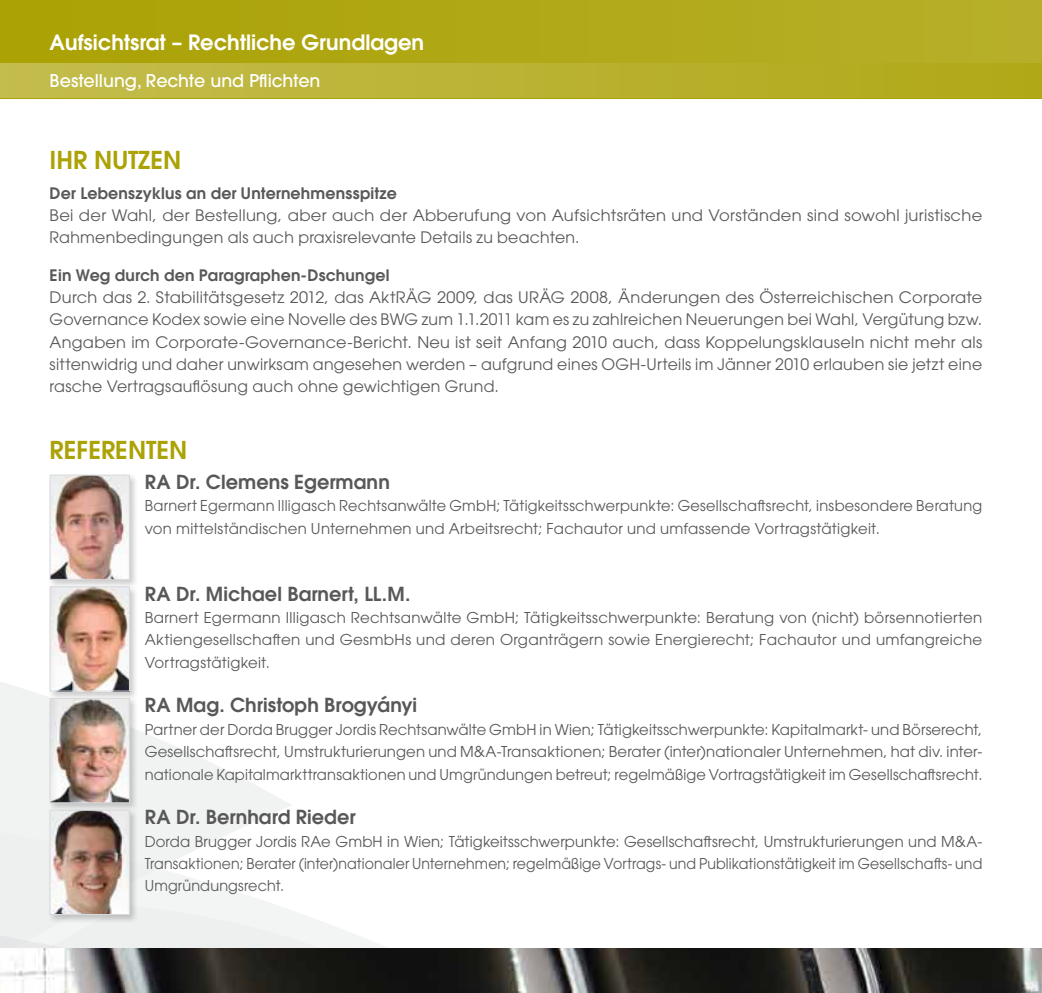
<style>
.page{position:relative;width:1042px;height:993px;background:#fff}
.page>*{position:absolute;margin:0;border:0;box-sizing:border-box;transform-origin:0 0}
.t1{font:600 24.5px "ITC Avant Garde Std";color:#aba205}
.t2{font:600 21px "ITC Avant Garde Std";color:#fff}
.t3{font:600 19.25px "ITC Avant Garde Std";letter-spacing:.005em;color:#58585a}
.t4{font:500 17.5px "ITC Avant Garde Std";color:#fff}
.t5{font:15.75px/22.4px "ITC Avant Garde Std";letter-spacing:.015em;color:#58585a;text-align:justify}
.t6{font:15.75px/22.4px "ITC Avant Garde Std";letter-spacing:.015em;color:#58585a;scale:1.04 1}
.t7{font:600 15.75px "ITC Avant Garde Std";letter-spacing:.01em;color:#58585a}
.t8{font:14.88px/22.4px "ITC Avant Garde Std";letter-spacing:.015em;color:#58585a;text-align:justify}
</style>
<div class="page">
<div style="left:0;top:0;width:1042px;height:63px;background:linear-gradient(to right,#aaa204,#b7af2a)"></div>
<div style="left:0;top:63px;width:1042px;height:35px;background:linear-gradient(to right,#c3bd4e,#b1a817)"></div>
<svg style="left:0;top:682px;width:291px;height:146px;fill:#f1f2f2"></svg>
<svg style="left:0;top:828px;width:271px;height:76px;fill:#f3f4f4"></svg>
<svg style="left:0;top:904px;width:384px;height:43px"></svg>
<hr style="left:1041px;top:0;width:1px;height:63px;background:#fff">
<hr style="left:1041px;top:63px;width:1px;height:35px;background:#fff">
<img style="left:0;top:947px;width:1042px;height:45px">
<div style="left:48px;top:472px;width:91px;height:116px;background:#000;opacity:.2"></div>
<img style="left:52px;top:476px;width:76px;height:101px">
<div style="left:50px;top:474px;width:80px;height:105px;border:1px solid #d9dadb"></div>
<div style="left:48px;top:584px;width:91px;height:116px;background:#000;opacity:.2"></div>
<img style="left:52px;top:588px;width:76px;height:101px">
<div style="left:50px;top:586px;width:80px;height:105px;border:1px solid #d9dadb"></div>
<div style="left:48px;top:695px;width:91px;height:116px;background:#000;opacity:.2"></div>
<img style="left:52px;top:699px;width:76px;height:102px">
<div style="left:50px;top:697px;width:80px;height:106px;border:1px solid #d9dadb"></div>
<div style="left:48px;top:807px;width:91px;height:116px;background:#000;opacity:.2"></div>
<img style="left:52px;top:811px;width:76px;height:101px">
<div style="left:50px;top:809px;width:80px;height:105px;border:1px solid #d9dadb"></div>
<h2 class="t2" style="left:50px;top:29px;width:376px">Aufsichtsrat – Rechtliche Grundlagen</h2>
<p class="t4" style="left:50px;top:69px;width:272px">Bestellung, Rechte und Pflichten</p>
<h1 class="t1" style="left:50px;top:144px;width:130px">Ihr Nutzen</h1>
<p class="t7" style="left:50px;top:182px;width:349px">Der Lebenszyklus an der Unternehmensspitze</p>
<p class="t6" style="left:50px;top:204px;width:898px">Bei der Wahl, der Bestellung, aber auch der Abberufung von Aufsichtsräten und Vorständen sind sowohl juristische<br>Rahmenbedingungen als auch praxisrelevante Details zu beachten.</p>
<p class="t7" style="left:50px;top:264px;width:341px">Ein Weg durch den Paragraphen-Dschungel</p>
<p class="t5" style="left:50px;top:285px;width:934px">Durch das 2. Stabilitätsgesetz 2012, das AktRÄG 2009, das URÄG 2008, Änderungen des Österreichischen Corporate Governance Kodex sowie eine Novelle des BWG zum 1.1.2011 kam es zu zahlreichen Neuerungen bei Wahl, Vergütung bzw.<br>Angaben im Corporate-Governance-Bericht. Neu ist seit Anfang 2010 auch, dass Koppelungsklauseln nicht mehr als sittenwidrig und daher unwirksam angesehen werden – aufgrund eines OGH-Urteils im Jänner 2010 erlauben sie jetzt eine rasche Vertragsauflösung auch ohne gewichtigen Grund.</p>
<h1 class="t1" style="left:50px;top:434px;width:67px">ReferEn</h1>
<h1 class="t1" style="left:146px;top:434px;width:39px">ten</h1>
<p class="t3" style="left:145px;top:469px;width:247px">RA Dr. Clemens Egermann</p>
<p class="t8" style="left:145px;top:494px;width:839px">Barnert Egermann Illigasch Rechtsanwälte GmbH; Tätigkeitsschwerpunkte: Gesellschaftsrecht, insbesondere Beratung von mittelständischen Unternehmen und Arbeitsrecht; Fachautor und umfassende Vortragstätigkeit.</p>
<p class="t3" style="left:145px;top:581px;width:267px">RA Dr. Michael Barnert, LL.M.</p>
<p class="t8" style="left:145px;top:606px;width:839px">Barnert Egermann Illigasch Rechtsanwälte GmbH; Tätigkeitsschwerpunkte: Beratung von (nicht) börsennotierten Aktiengesellschaften und GesmbHs und deren Organträgern sowie Energierecht; Fachautor und umfangreiche Vortragstätigkeit.</p>
<p class="t3" style="left:145px;top:692px;width:274px">RA Mag. Christoph Brogyányi</p>
<p class="t8" style="left:145px;top:717px;width:839px">Partner der Dorda Brugger Jordis Rechtsanwälte GmbH in Wien; Tätigkeitsschwerpunkte: Kapitalmarkt- und Börserecht, Gesellschaftsrecht, Umstrukturierungen und M&amp;A-Transaktionen; Berater (inter)nationaler Unternehmen, hat div. inter&shy;nationale Kapitalmarkttransaktionen und Umgründungen betreut; regelmäßige Vortragstätigkeit im Gesellschaftsrecht.</p>
<p class="t3" style="left:145px;top:804px;width:212px">RA Dr. Bernhard Rieder</p>
<p class="t8" style="left:145px;top:829px;width:839px">Dorda Brugger Jordis RAe GmbH in Wien; Tätigkeitsschwerpunkte: Gesellschaftsrecht, Umstrukturierungen und M&amp;A-Transaktionen; Berater (inter)nationaler Unternehmen; regelmäßige Vortrags- und Publikationstätigkeit im Gesellschafts- und Umgründungsrecht.</p>
</div>
